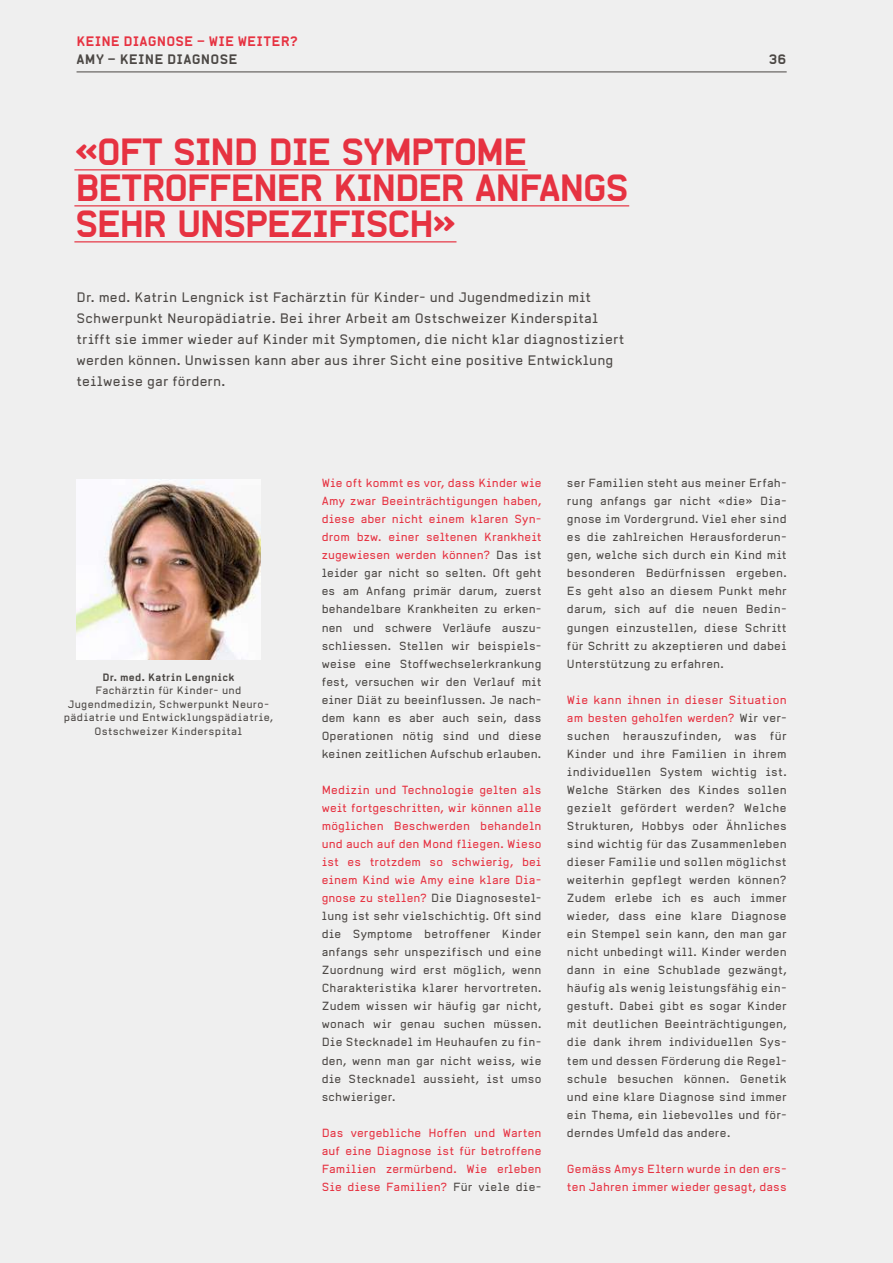
<style>
.page{position:relative;width:893px;height:1263px;background:#efefef}
.page>*{position:absolute;margin:0;border:0;box-sizing:border-box;transform-origin:0 0}
.t1{font:36px/36px "Alpha Headline";letter-spacing:-.09em;color:#e63241}
.t2{font:13.5px/21px "Alpha Headline Pro";letter-spacing:.015em;color:#4b4744}
.t3{font:700 13.5px "Alpha Headline Pro";letter-spacing:.015em;color:#e63241}
.t4{font:700 13.5px "Alpha Headline Pro";letter-spacing:.015em;color:#4b4744}
.t5{font:11.7px/18px "Alpha Headline Pro";letter-spacing:.015em;color:#4b4744;text-align:justify}
.t6{font:11.7px/18px "Alpha Headline Pro";letter-spacing:.01em;color:#e63241;text-align:justify}
.t7{font:10.5px/13.5px "Alpha Headline Pro";letter-spacing:.035em;color:#4b4744;text-align:center}
.t8{font:700 10.5px "Alpha Headline Pro";letter-spacing:.035em;color:#4b4744}
.s1{color:#e63241}
.s2{color:#4b4744}
</style>
<div class="page">
<img style="left:77px;top:479px;width:183px;height:180px">
<hr style="left:74px;top:169px;width:454px;height:1px;background:#e63241">
<hr style="left:74px;top:205px;width:555px;height:1px;background:#e63241">
<hr style="left:74px;top:241px;width:382px;height:1px;background:#e63241">
<hr style="left:77px;top:72px;width:710px;height:1px;background:#4b4744">
<p class="t3" style="left:77px;top:33px;width:223px">KEINE DIAGNOSE – WIE WEITER?</p>
<p class="t4" style="left:77px;top:51px;width:162px">AMY – KEINE DIAGNOSE</p>
<h1 class="t1" style="left:74px;top:133px;width:556px">«OFT SIND DIE SYMPTOME<br>BETROFFENER KINDER ANFANGS<br>SEHR UNSPEZIFISCH»</h1>
<p class="t2" style="left:77px;top:286px;width:549px">Dr. med. Katrin Lengnick ist Fachärztin für Kinder- und Jugendmedizin mit Schwerpunkt Neuropädiatrie. Bei ihrer Arbeit am Ostschweizer Kinderspital trifft sie immer wieder auf Kinder mit Symptomen, die nicht klar diagnostiziert werden können. Unwissen kann aber aus ihrer Sicht eine positive Entwicklung teilweise gar fördern.</p>
<p class="t4" style="left:768px;top:51px;width:20px">36</p>
<p class="t8" style="left:102px;top:671px;width:134px">Dr. med. Katrin Lengnick</p>
<p class="t7" style="left:64px;top:684px;width:211px">Fachärztin für Kinder- und Jugendmedizin, Schwerpunkt Neuro&shy;pädiatrie und Entwicklungspädiatrie, Ostschweizer Kinderspital</p>
<p class="t5" style="left:322px;top:474px;width:221px"><span class="s1">Wie oft kommt es vor, dass Kinder wie Amy zwar Beeinträchtigungen haben, diese aber nicht einem klaren Syn&shy;drom bzw. einer seltenen Krankheit zugewiesen werden können?</span> Das ist leider gar nicht so selten. Oft geht es am Anfang primär darum, zuerst behandelbare Krankheiten zu erken&shy;nen und schwere Verläufe auszu&shy;schliessen. Stellen wir beispiels&shy;weise eine Stoffwechselerkrankung fest, versuchen wir den Verlauf mit einer Diät zu beeinflussen. Je nach&shy;dem kann es aber auch sein, dass Operationen nötig sind und diese keinen zeitlichen Aufschub erlauben.</p>
<p class="t5" style="left:322px;top:781px;width:221px"><span class="s1">Medizin und Technologie gelten als weit fortgeschritten, wir können alle möglichen Beschwerden behandeln und auch auf den Mond fliegen. Wieso ist es trotzdem so schwierig, bei einem Kind wie Amy eine klare Dia&shy;gnose zu stellen?</span> Die Diagnosestel&shy;lung ist sehr vielschichtig. Oft sind die Symptome betroffener Kinder anfangs sehr unspezifisch und eine Zuordnung wird erst möglich, wenn Charakteristika klarer hervortreten.<br>Zudem wissen wir häufig gar nicht, wonach wir genau suchen müssen.<br>Die Stecknadel im Heuhaufen zu fin&shy;den, wenn man gar nicht weiss, wie die Stecknadel aussieht, ist umso schwieriger.</p>
<p class="t6" style="left:322px;top:1123px;width:221px">Das vergebliche Hoffen und Warten auf eine Diagnose ist für betroffene Familien zermürbend. Wie erleben Sie diese Familien? <span class="s2">Für viele die-</span></p>
<p class="t5" style="left:567px;top:474px;width:221px;text-align:left">ser Familien steht aus meiner Erfah&shy;rung anfangs gar nicht «die» Dia&shy;gnose im Vordergrund. Viel eher sind es die zahlreichen Herausforderun&shy;gen, welche sich durch ein Kind mit besonderen Bedürfnissen ergeben.<br>Es geht also an diesem Punkt mehr darum, sich auf die neuen Bedin&shy;gungen einzustellen, diese Schritt für Schritt zu akzeptieren und dabei Unterstützung zu erfahren.</p>
<p class="t5" style="left:567px;top:690px;width:221px"><span class="s1">Wie kann ihnen in dieser Situation am besten geholfen werden?</span> Wir ver&shy;suchen herauszufinden, was für Kinder und ihre Familien in ihrem individuellen System wichtig ist.<br>Welche Stärken des Kindes sollen gezielt gefördert werden? Welche Strukturen, Hobbys oder Ähnliches sind wichtig für das Zusammenleben dieser Familie und sollen möglichst weiterhin gepflegt werden können?<br>Zudem erlebe ich es auch immer wieder, dass eine klare Diagnose ein Stempel sein kann, den man gar nicht unbedingt will. Kinder werden dann in eine Schublade gezwängt, häufig als wenig leistungsfähig ein&shy;gestuft. Dabei gibt es sogar Kinder mit deutlichen Beeinträchtigungen, die dank ihrem individuellen Sys&shy;tem und dessen Förderung die Regel&shy;schule besuchen können. Genetik und eine klare Diagnose sind immer ein Thema, ein liebevolles und för&shy;derndes Umfeld das andere.</p>
<p class="t6" style="left:567px;top:1159px;width:221px">Gemäss Amys Eltern wurde in den ers&shy;ten Jahren immer wieder gesagt, dass</p>
</div>
